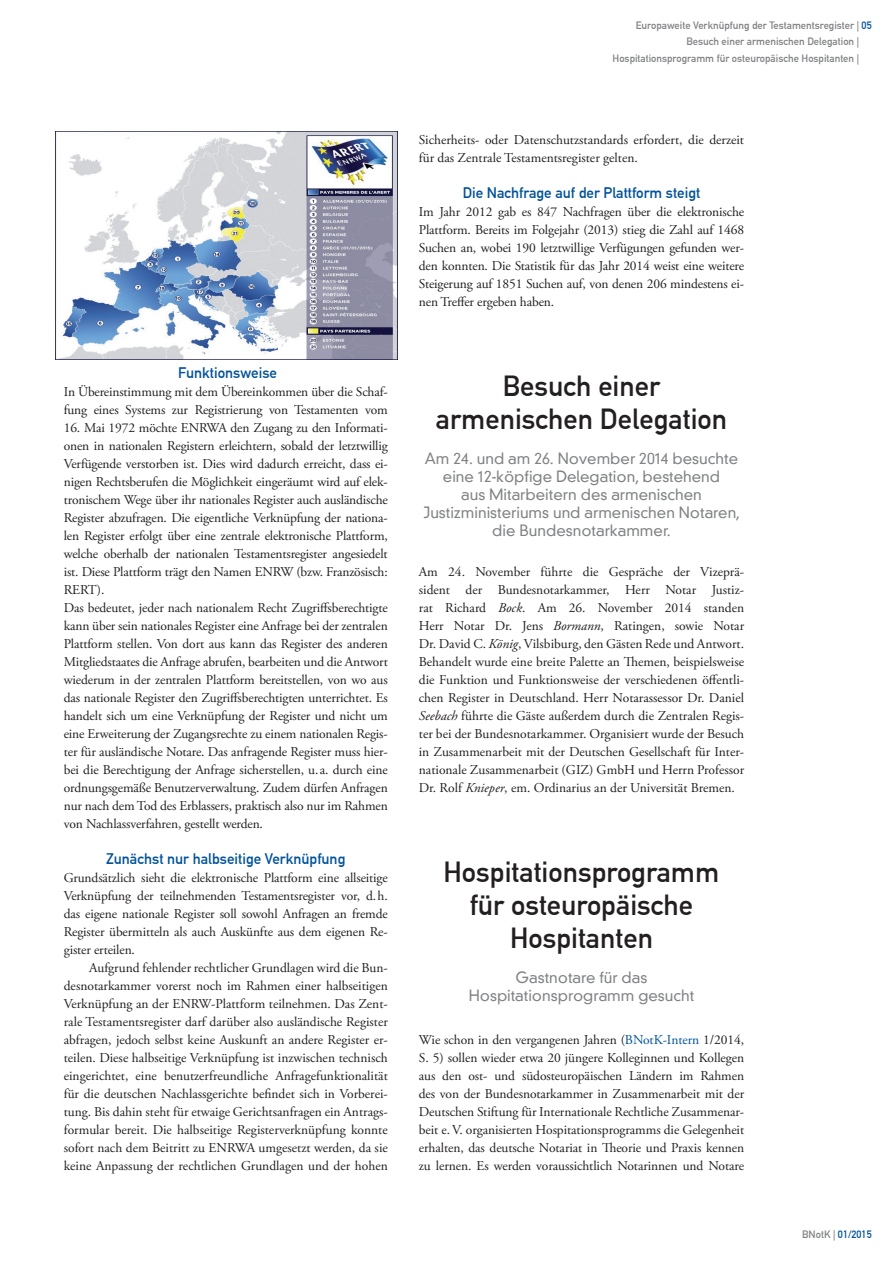
<style>
.page{position:relative;width:893px;height:1263px;background:#fff}
.page>*{position:absolute;margin:0;border:0;box-sizing:border-box;transform-origin:0 0}
.t1{font:28.5px/33px "DIN Mittelschrift LT";color:#231f20;text-align:center}
.t2{font:300 15px/18px "DIN Neuzeit Grotesk LT";color:#808285;text-align:center}
.t3{font:15px "DIN Mittelschrift LT";color:#01529a}
.t4{font:13.5px/18px "Adobe Garamond Pro";letter-spacing:-.01em;color:#231f20;text-align:justify}
.t5{font:10.5px "DIN Mittelschrift LT";color:#808285}
.t6{font:10.5px "DIN Mittelschrift LT";color:#01529a}
.s1{color:#01529a}
.s2{font-style:italic}
.s3{color:#808285}
</style>
<div class="page">
<img style="left:55px;top:132px;width:342px;height:227px">
<p class="t3" style="left:178px;top:364px;width:101px">Funktionsweise</p>
<p class="t4" style="left:64px;top:383px;width:325px">In Übereinstimmung mit dem Übereinkommen über die Schaf&shy;fung eines Systems zur Registrierung von Testamenten vom</p>
<p class="t4" style="left:64px;top:419px;width:326px;text-align:left">16. Mai 1972 möchte ENRWA den Zugang zu den Informati&shy;onen in nationalen Registern erleichtern, sobald der letztwillig Verfügende verstorben ist. Dies wird dadurch erreicht, dass ei&shy;nigen Rechtsberufen die Möglichkeit eingeräumt wird auf elek&shy;tronischem Wege über ihr nationales Register auch ausländische Register abzufragen. Die eigentliche Verknüpfung der nationa&shy;len Register erfolgt über eine zentrale elektronische Plattform, welche oberhalb der nationalen Testamentsregister angesiedelt ist. Diese Plattform trägt den Namen ENRW (bzw. Französisch:<br>RERT).<br>Das bedeutet, jeder nach nationalem Recht Zugriffsberechtigte kann über sein nationales Register eine Anfrage bei der zentralen Plattform stellen. Von dort aus kann das Register des anderen Mitgliedstaates die Anfrage abrufen, bearbeiten und die Antwort wiederum in der zentralen Plattform bereitstellen, von wo aus das nationale Register den Zugriffsberechtigten unterrichtet. Es handelt sich um eine Verknüpfung der Register und nicht um eine Erweiterung der Zugangsrechte zu einem nationalen Regis&shy;ter für ausländische Notare. Das anfragende Register muss hier&shy;bei die Berechtigung der Anfrage sicherstellen, u. a. durch eine ordnungsgemäße Benutzerverwaltung. Zudem dürfen Anfragen nur nach dem Tod des Erblassers, praktisch also nur im Rahmen von Nachlassverfahren, gestellt werden.</p>
<p class="t3" style="left:106px;top:850px;width:241px">Zunächst nur halbseitige Verknüpfung</p>
<p class="t4" style="left:64px;top:869px;width:326px">Grundsätzlich sieht die elektronische Plattform eine allseitige Verknüpfung der teilnehmenden Testamentsregister vor, d.h. das eigene nationale Register soll sowohl Anfragen an fremde Register übermitteln als auch Auskünfte aus dem eigenen Re&shy;gister erteilen.</p>
<p class="t4" style="left:64px;top:959px;width:326px;text-indent:26px">Aufgrund fehlender rechtlicher Grundlagen wird die Bun&shy;desnotarkammer vorerst noch im Rahmen einer halbseitigen Verknüpfung an der ENRW-Plattform teilnehmen. Das Zent&shy;rale Testamentsregister darf darüber also ausländische Register abfragen, jedoch selbst keine Auskunft an andere Register er&shy;teilen. Diese halbseitige Verknüpfung ist inzwischen technisch eingerichtet, eine benutzerfreundliche Anfragefunktionalität für die deutschen Nachlassgerichte befindet sich in Vorberei&shy;tung. Bis dahin steht für etwaige Gerichtsanfragen ein Antrags&shy;formular bereit. Die halbseitige Registerverknüpfung konnte sofort nach dem Beitritt zu ENRWA umgesetzt werden, da sie keine Anpassung der rechtlichen Grundlagen und der hohen</p>
<p class="t5" style="left:636px;top:19px;width:237px">Europaweite Verknüpfung der Testamentsregister | <span class="s1">05</span></p>
<p class="t5" style="left:686px;top:35px;width:174px">Besuch einer armenischen Delegation |</p>
<p class="t5" style="left:613px;top:52px;width:248px">Hospitationsprogramm für osteuropäische Hospitanten |</p>
<p class="t4" style="left:419px;top:131px;width:327px">Sicherheits- oder Datenschutzstandards erfordert, die derzeit für das Zentrale Testamentsregister gelten.</p>
<p class="t3" style="left:463px;top:184px;width:239px">Die Nachfrage auf der Plattform steigt</p>
<p class="t4" style="left:419px;top:203px;width:327px">Im Jahr 2012 gab es 847 Nachfragen über die elektronische Plattform. Bereits im Folgejahr (2013) stieg die Zahl auf 1468<br>Suchen an, wobei 190 letztwillige Verfügungen gefunden wer&shy;den konnten. Die Statistik für das Jahr 2014 weist eine weitere Steigerung auf 1851 Suchen auf, von denen 206 mindestens ei&shy;nen Treffer ergeben haben.</p>
<h1 class="t1" style="left:436px;top:370px;width:293px">Besuch einer armenischen Delegation</h1>
<p class="t2" style="left:423px;top:450px;width:318px">Am 24. und am 26. November 2014 besuchte eine 12-köpfige Delegation, bestehend<br>aus Mitarbeitern des armenischen Justizministeriums und armenischen Notaren, die Bundesnotarkammer.</p>
<p class="t4" style="left:419px;top:563px;width:327px">Am 24. November führte die Gespräche der Vizeprä&shy;sident der Bundesnotarkammer, Herr Notar Justiz&shy;rat Richard <span class="s2">Bock</span>. Am 26. November 2014 standen Herr Notar Dr. Jens <span class="s2">Bormann</span>, Ratingen, sowie Notar Dr. David C. <span class="s2">König</span>, Vilsbiburg, den Gästen Rede und Antwort.<br>Behandelt wurde eine breite Palette an Themen, beispielsweise die Funktion und Funktionsweise der verschiedenen öffentli&shy;chen Register in Deutschland. Herr Notarassessor Dr. Daniel <span class="s2">Seebach</span> führte die Gäste außerdem durch die Zentralen Regis&shy;ter bei der Bundesnotarkammer. Organisiert wurde der Besuch in Zusammenarbeit mit der Deutschen Gesellschaft für Inter&shy;nationale Zusammenarbeit (GIZ) GmbH und Herrn Professor Dr. Rolf <span class="s2">Knieper</span>, em. Ordinarius an der Universität Bremen.</p>
<h1 class="t1" style="left:443px;top:856px;width:277px">Hospitationsprogramm für osteuropäische<br>Hospitanten</h1>
<p class="t2" style="left:469px;top:969px;width:227px">Gastnotare für das<br>Hospitationsprogramm gesucht</p>
<p class="t4" style="left:419px;top:1031px;width:327px">Wie schon in den vergangenen Jahren (<span class="s1">BNotK-Intern</span> 1/2014, S. 5) sollen wieder etwa 20 jüngere Kolleginnen und Kollegen aus den ost- und südosteuropäischen Ländern im Rahmen des von der Bundesnotarkammer in Zusammenarbeit mit der Deutschen Stiftung für Internationale Rechtliche Zusammenar&shy;beit e.V. organisierten Hospitationsprogramms die Gelegenheit erhalten, das deutsche Notariat in Theorie und Praxis kennen zu lernen. Es werden voraussichtlich Notarinnen und Notare</p>
<p class="t6" style="left:802px;top:1228px;width:71px"><span class="s3">BNotK |</span> 01/2015</p>
</div>
